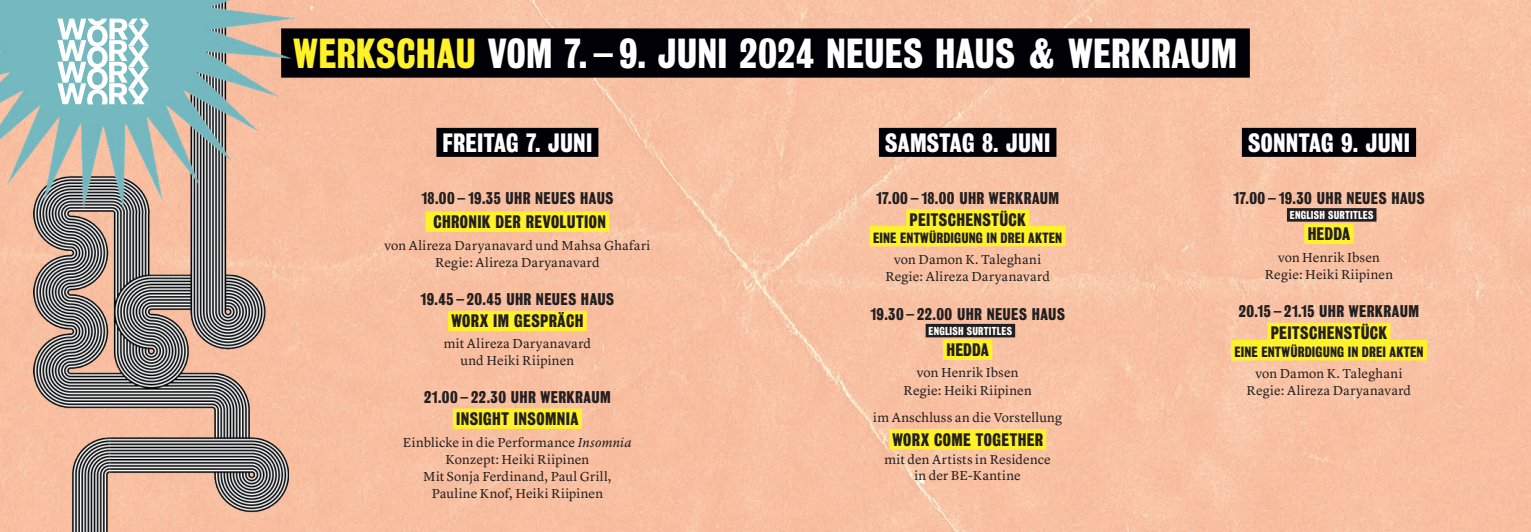
<style>
.page{position:relative;width:1531px;height:532px;background:#fff}
.page>*{position:absolute;margin:0;border:0;box-sizing:border-box;transform-origin:0 0}
.t1{font:38.25px "Bureau Grot Three Seven";letter-spacing:.01em;color:#fff}
.t2{font:24.15px "Bureau Grot Three Seven";letter-spacing:.01em;color:#fff}
.t3{font:16.5px "Bureau Grot Three Seven";letter-spacing:.025em;color:#231f20}
.t4{font:15.45px "Bureau Grot Three Seven";letter-spacing:.025em;color:#231f20}
.t5{font:13.5px/17.2px "Lyon Text";letter-spacing:.01em;color:#231f20;text-align:center}
.t6{font:13.5px "Bureau Grot Three Seven";letter-spacing:.01em;color:#231f20}
.t7{font:10.5px "Bureau Grot Three Seven";letter-spacing:.025em;color:#fff}
.s1{color:#fff229}
.s2{font-style:italic}
</style>
<div class="page">
<div style="left:0;top:0;width:1531px;height:531px;background:#f9c0a3"></div>
<div style="left:436px;top:128px;width:162px;height:29px;background:#000006"></div>
<div style="left:425px;top:211px;width:184px;height:21px;background:#fff229"></div>
<div style="left:448px;top:310px;width:139px;height:21px;background:#fff229"></div>
<div style="left:453px;top:408px;width:129px;height:20px;background:#fff229"></div>
<div style="left:879px;top:128px;width:177px;height:29px;background:#000006"></div>
<div style="left:906px;top:209px;width:123px;height:21px;background:#fff229"></div>
<div style="left:869px;top:226px;width:197px;height:20px;background:#fff229"></div>
<div style="left:925px;top:324px;width:90px;height:13px;background:#231f20"></div>
<div style="left:943px;top:339px;width:49px;height:20px;background:#fff229"></div>
<div style="left:946px;top:339px;width:43px;height:21px;background:#fff229"></div>
<div style="left:889px;top:429px;width:157px;height:20px;background:#fff229"></div>
<div style="left:1242px;top:128px;width:174px;height:29px;background:#000006"></div>
<div style="left:1287px;top:208px;width:89px;height:13px;background:#231f20"></div>
<div style="left:1304px;top:223px;width:49px;height:21px;background:#fff229"></div>
<div style="left:1267px;top:322px;width:123px;height:21px;background:#fff229"></div>
<div style="left:1231px;top:340px;width:196px;height:20px;background:#fff229"></div>
<img style="left:34px;top:209px;width:254px;height:322px">
<div style="left:281px;top:28px;width:969px;height:50px;background:#000006"></div>
<img style="left:0;top:0;width:295px;height:209px">
<svg style="left:57px;top:19px;width:92px;height:85px"></svg>
<h1 class="t1" style="left:294px;top:31px;width:945px"><span class="s1">WERKSCHAU</span> VOM 7. – 9. JUNI 2024 NEUES HAUS &amp; WERKRAUM</h1>
<h2 class="t2" style="left:442px;top:129px;width:151px">FREITAG 7. JUNI</h2>
<p class="t4" style="left:421px;top:189px;width:193px">18.00 – 19.35 UHR NEUES HAUS</p>
<p class="t3" style="left:433px;top:212px;width:174px">CHRONIK DER REVOLUTION</p>
<p class="t5" style="left:384px;top:235px;width:267px">von Alireza Daryanavard und Mahsa Ghafari<br>Regie: Alireza Daryanavard</p>
<p class="t4" style="left:421px;top:290px;width:195px">19.45 – 20.45 UHR NEUES HAUS</p>
<p class="t3" style="left:451px;top:311px;width:134px">WORX IM GESPRÄCH</p>
<p class="t5" style="left:444px;top:334px;width:149px;line-height:16.5px">mit Alireza Daryanavard und Heiki Riipinen</p>
<p class="t4" style="left:424px;top:388px;width:188px">21.00 – 22.30 UHR WERKRAUM</p>
<p class="t3" style="left:456px;top:409px;width:124px">INSIGHT INSOMNIA</p>
<p class="t5" style="left:403px;top:432px;width:230px">Einblicke in die Performance <span class="s2">Insomnia<br></span>Konzept: Heiki Riipinen<br>Mit Sonja Ferdinand, Paul Grill,<br>Pauline Knof, Heiki Riipinen</p>
<h2 class="t2" style="left:885px;top:129px;width:167px">SAMSTAG 8. JUNI</h2>
<p class="t4" style="left:876px;top:189px;width:185px">17.00 – 18.00 UHR WERKRAUM</p>
<p class="t3" style="left:909px;top:210px;width:118px">PEITSCHENSTÜCK</p>
<p class="t6" style="left:873px;top:229px;width:191px">EINE ENTWÜRDIGUNG IN DREI AKTEN</p>
<p class="t5" style="left:885px;top:250px;width:166px">von Damon K. Taleghani<br>Regie: Alireza Daryanavard</p>
<p class="t4" style="left:870px;top:305px;width:196px">19.30 – 22.00 UHR NEUES HAUS</p>
<p class="t7" style="left:928px;top:324px;width:85px">ENGLISH SURTITLES</p>
<p class="t3" style="left:946px;top:340px;width:44px">HEDDA</p>
<p class="t5" style="left:903px;top:363px;width:130px">von Henrik Ibsen<br>Regie: Heiki Riipinen</p>
<p class="t5" style="left:873px;top:407px;width:190px">im Anschluss an die Vorstellung</p>
<p class="t3" style="left:892px;top:430px;width:152px">WORX COME TOGETHER</p>
<p class="t5" style="left:884px;top:449px;width:168px;line-height:16.5px">mit den Artists in Residence in der BE-Kantine</p>
<h2 class="t2" style="left:1248px;top:129px;width:163px">SONNTAG 9. JUNI</h2>
<p class="t4" style="left:1233px;top:189px;width:193px">17.00 – 19.30 UHR NEUES HAUS</p>
<p class="t7" style="left:1290px;top:209px;width:85px">ENGLISH SURTITLES</p>
<p class="t3" style="left:1307px;top:224px;width:44px">HEDDA</p>
<p class="t5" style="left:1265px;top:247px;width:130px">von Henrik Ibsen<br>Regie: Heiki Riipinen</p>
<p class="t4" style="left:1239px;top:302px;width:182px">20.15 – 21.15 UHR WERKRAUM</p>
<p class="t3" style="left:1271px;top:323px;width:118px">PEITSCHENSTÜCK</p>
<p class="t6" style="left:1234px;top:343px;width:191px">EINE ENTWÜRDIGUNG IN DREI AKTEN</p>
<p class="t5" style="left:1246px;top:364px;width:166px">von Damon K. Taleghani<br>Regie: Alireza Daryanavard</p>
</div>
